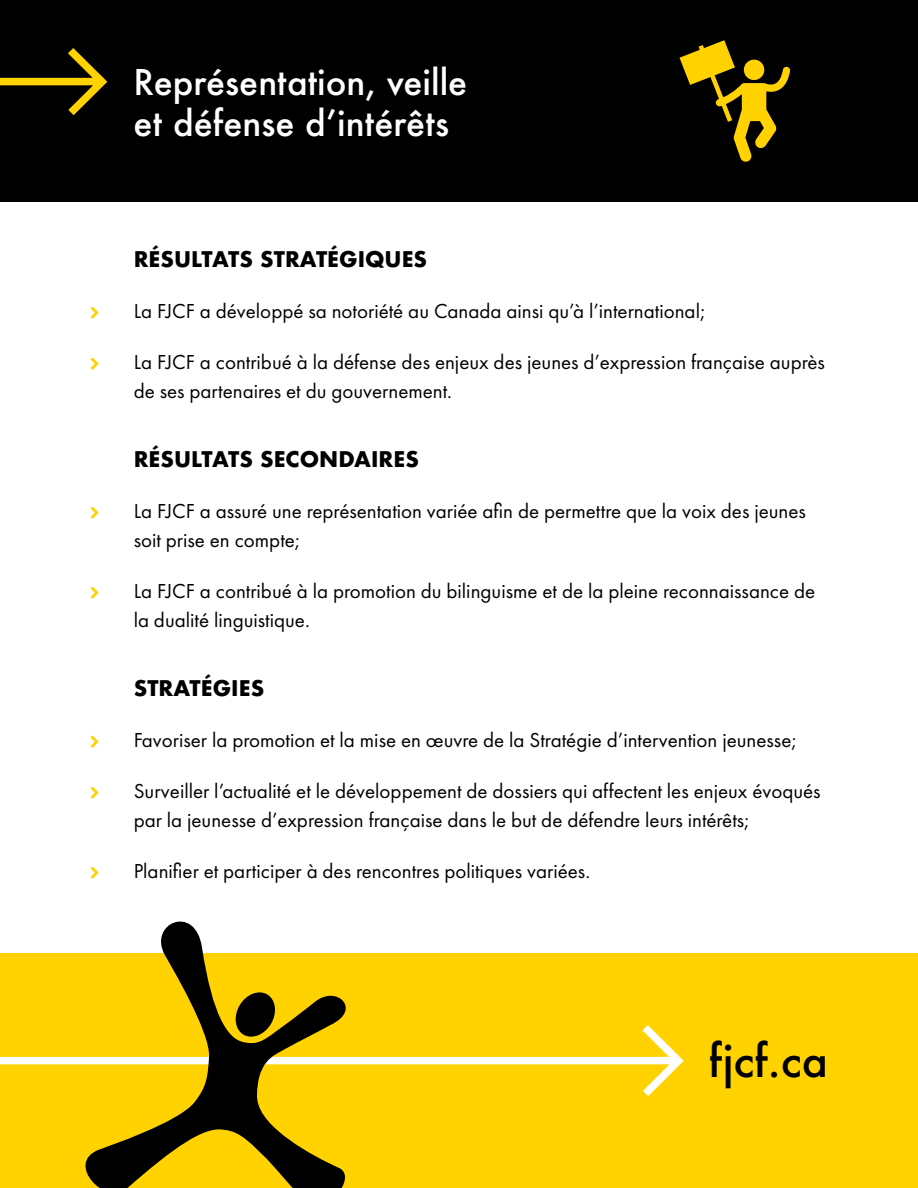
<style>
.page{position:relative;width:918px;height:1188px;background:#fff}
.page>*{position:absolute;margin:0;border:0;box-sizing:border-box;transform-origin:0 0}
.t1{font:500 43.65px "Futura";color:#000}
.t2{font:500 34.5px/41.4px "Futura";color:#fff}
.t3{font:21px/29.1px "Futura PT";color:#000}
.t4{font:700 21px "Futura";color:#000}
</style>
<div class="page">
<div style="left:0;top:953px;width:918px;height:235px;background:#ffd200"></div>
<div style="left:0;top:0;width:918px;height:202px;background:#000"></div>
<svg style="left:0;top:1025px;width:684px;height:71px"></svg>
<svg style="left:64px;top:921px;width:299px;height:267px"></svg>
<svg style="left:233px;top:989px;width:45px;height:51px"></svg>
<svg style="left:680px;top:40px;width:110px;height:122px"></svg>
<svg style="left:0;top:48px;width:108px;height:67px"></svg>
<h2 class="t2" style="left:134px;top:61px;width:335px">Représentation, veille et défense d’intérêts</h2>
<p class="t4" style="left:134px;top:244px;width:295px">RÉSULTATS STRATÉGIQUES</p>
<p class="t3" style="left:134px;top:296px;width:574px">La FJCF a développé sa notoriété au Canada ainsi qu’à l’international;</p>
<p class="t3" style="left:134px;top:347px;width:693px">La FJCF a contribué à la défense des enjeux des jeunes d’expression française auprès de ses partenaires et du gouvernement.</p>
<p class="t4" style="left:134px;top:444px;width:287px">RÉSULTATS SECONDAIRES</p>
<p class="t3" style="left:134px;top:496px;width:674px">La FJCF a assuré une représentation variée afin de permettre que la voix des jeunes soit prise en compte;</p>
<p class="t3" style="left:134px;top:576px;width:683px">La FJCF a contribué à la promotion du bilinguisme et de la pleine reconnaissance de la dualité linguistique.</p>
<p class="t4" style="left:134px;top:673px;width:132px">STRATÉGIES</p>
<p class="t3" style="left:134px;top:725px;width:665px">Favoriser la promotion et la mise en œuvre de la Stratégie d’intervention jeunesse;</p>
<p class="t3" style="left:134px;top:776px;width:689px">Surveiller l’actualité et le développement de dossiers qui affectent les enjeux évoqués par la jeunesse d’expression française dans le but de défendre leurs intérêts;</p>
<p class="t3" style="left:134px;top:856px;width:458px">Planifier et participer à des rencontres politiques variées.</p>
<h1 class="t1" style="left:709px;top:1031px;width:121px">fjcf.ca</h1>
</div>
